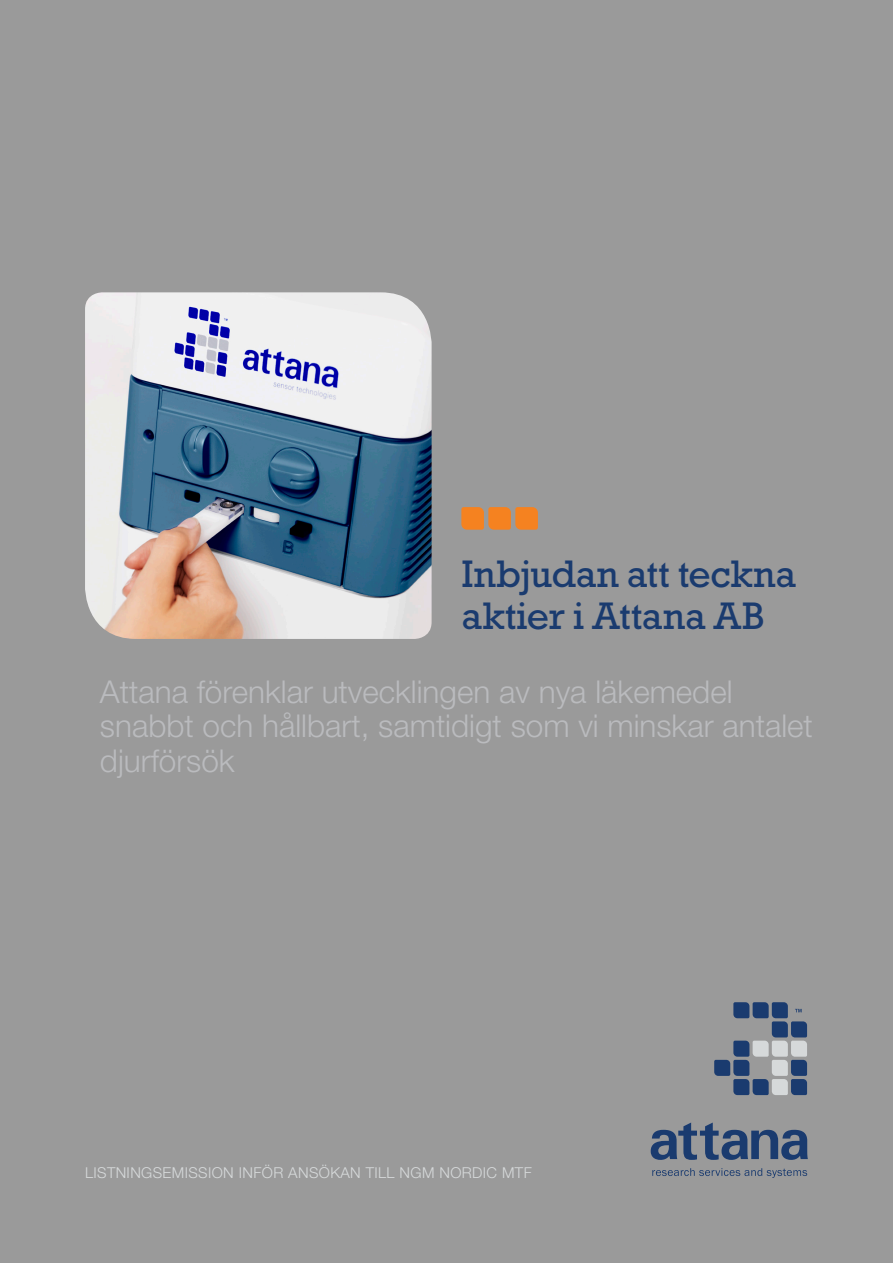
<style>
.page{position:relative;width:893px;height:1263px;background:#9a9a9a}
.page>*{position:absolute;margin:0;border:0;box-sizing:border-box;transform-origin:0 0}
.rubrik_blå_26{font:39px/42px "Rockwell";letter-spacing:-.005em;color:#1a3b6f}
.ingress_grå{font:300 31.5px/34.5px "Helvetica Neue LT Std";color:#babbbe}
.brödtext{font:300 15px "Helvetica Neue LT Std";letter-spacing:.025em;color:#d6d9da}
</style>
<div class="page">
<svg style="left:714px;top:1002px;width:93px;height:93px"></svg>
<svg style="left:651px;top:1122px;width:157px;height:38px"></svg>
<svg style="left:652px;top:1168px;width:155px;height:10px"></svg>
<img style="left:85px;top:292px;width:347px;height:347px">
<svg style="left:461px;top:507px;width:77px;height:23px;background:#e58534"></svg>
<p class="rubrik_blå_26" style="left:461px;top:552px;width:336px">Inbjudan att teckna aktier i Attana AB</p>
<p class="ingress_grå" style="left:100px;top:674px;width:714px">Attana förenklar utvecklingen av nya läkemedel snabbt och hållbart, samtidigt som vi minskar antalet djurförsök</p>
<p class="brödtext" style="left:85px;top:1163px;width:448px">LISTNINGSEMISSION INFÖR ANSÖKAN TILL NGM NORDIC MTF</p>
</div>
